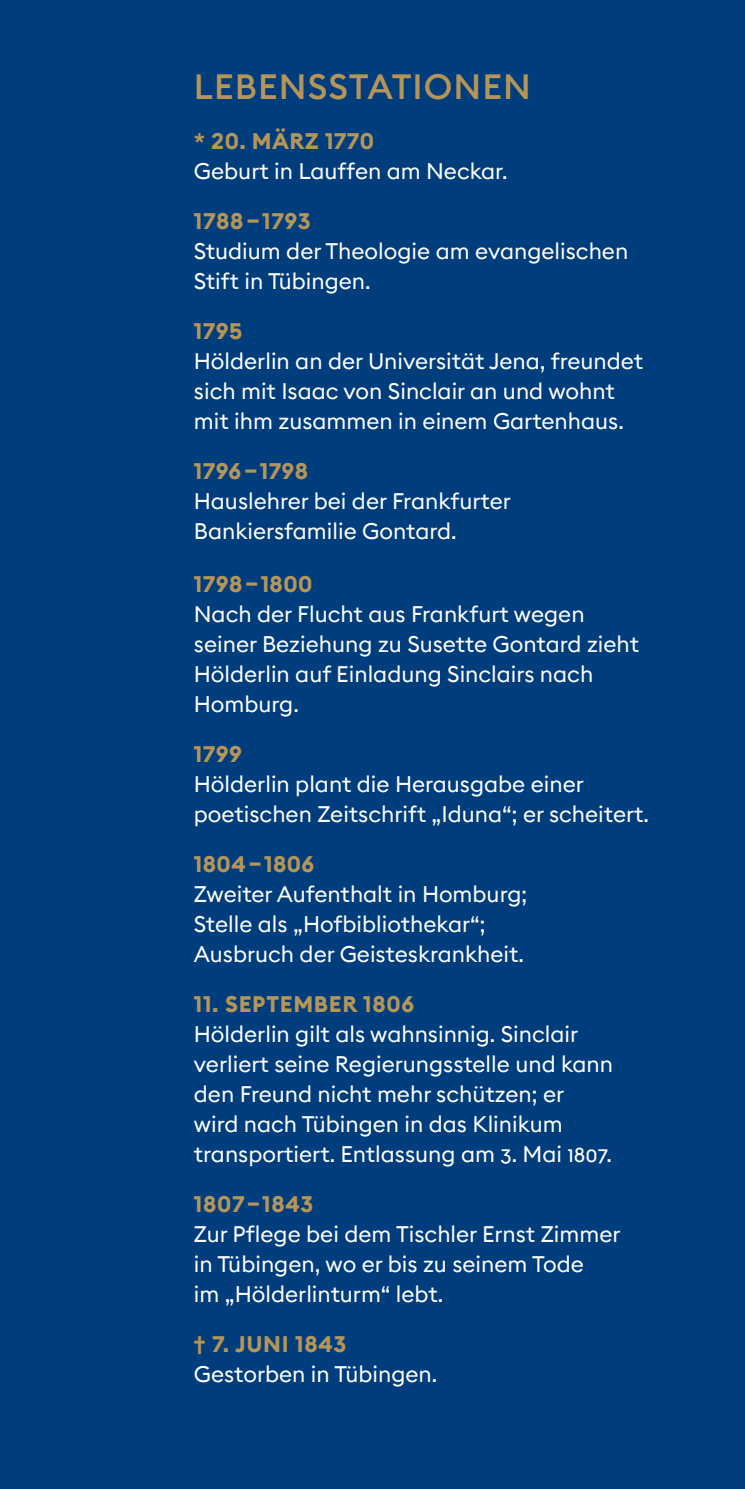
<style>
.page{position:relative;width:745px;height:1489px;background:#fff}
.page>*{position:absolute;margin:0;border:0;box-sizing:border-box;transform-origin:0 0}
.t1{font:500 35px "Euclid Square";letter-spacing:.03em;color:#b59558}
.t2{font:22.5px/30px "Euclid Square";color:#fff}
.t3{font:700 22.5px "Euclid Square";letter-spacing:.02em;color:#b59558}
</style>
<div class="page">
<div style="left:0;top:0;width:744px;height:1488px;background:#003d7c"></div>
<h1 class="t1" style="left:194px;top:64px;width:338px">LEBENSSTATIONEN</h1>
<p class="t3" style="left:194px;top:127px;width:181px">* 20. MÄRZ 1770</p>
<p class="t2" style="left:194px;top:156px;width:315px">Geburt in Lauffen am Neckar.</p>
<p class="t3" style="left:194px;top:207px;width:118px">1788–1793</p>
<p class="t2" style="left:194px;top:236px;width:435px">Studium der Theologie am evangelischen<br>Stift in Tübingen.</p>
<p class="t3" style="left:194px;top:317px;width:50px">1795</p>
<p class="t2" style="left:194px;top:346px;width:450px">Hölderlin an der Universität Jena, freundet sich mit Isaac von Sinclair an und wohnt mit ihm zusammen in einem Gartenhaus.</p>
<p class="t3" style="left:194px;top:457px;width:116px">1796–1798</p>
<p class="t2" style="left:194px;top:486px;width:318px">Hauslehrer bei der Frankfurter<br>Bankiersfamilie Gontard.</p>
<p class="t3" style="left:194px;top:569px;width:120px">1798–1800</p>
<p class="t2" style="left:194px;top:598px;width:446px">Nach der Flucht aus Frankfurt wegen seiner Beziehung zu Susette Gontard zieht<br>Hölderlin auf Einladung Sinclairs nach<br>Homburg.</p>
<p class="t3" style="left:194px;top:739px;width:49px">1799</p>
<p class="t2" style="left:194px;top:768px;width:456px">Hölderlin plant die Herausgabe einer poetischen Zeitschrift „Iduna“; er scheitert.</p>
<p class="t3" style="left:194px;top:849px;width:122px">1804–1806</p>
<p class="t2" style="left:194px;top:878px;width:334px">Zweiter Aufenthalt in Homburg;<br>Stelle als „Hofbibliothekar“;<br>Ausbruch der Geisteskrankheit.</p>
<p class="t3" style="left:194px;top:989px;width:222px">11. SEPTEMBER 1806</p>
<p class="t2" style="left:194px;top:1018px;width:420px">Hölderlin gilt als wahnsinnig. Sinclair verliert seine Regierungsstelle und kann den Freund nicht mehr schützen; er wird nach Tübingen in das Klinikum transportiert. Entlassung am 3. Mai 1807.</p>
<p class="t3" style="left:194px;top:1189px;width:121px">1807–1843</p>
<p class="t2" style="left:194px;top:1218px;width:428px">Zur Pflege bei dem Tischler Ernst Zimmer in Tübingen, wo er bis zu seinem Tode<br>im „Hölderlinturm“ lebt.</p>
<p class="t3" style="left:194px;top:1329px;width:154px">† 7. JUNI 1843</p>
<p class="t2" style="left:194px;top:1358px;width:244px">Gestorben in Tübingen.</p>
</div>
